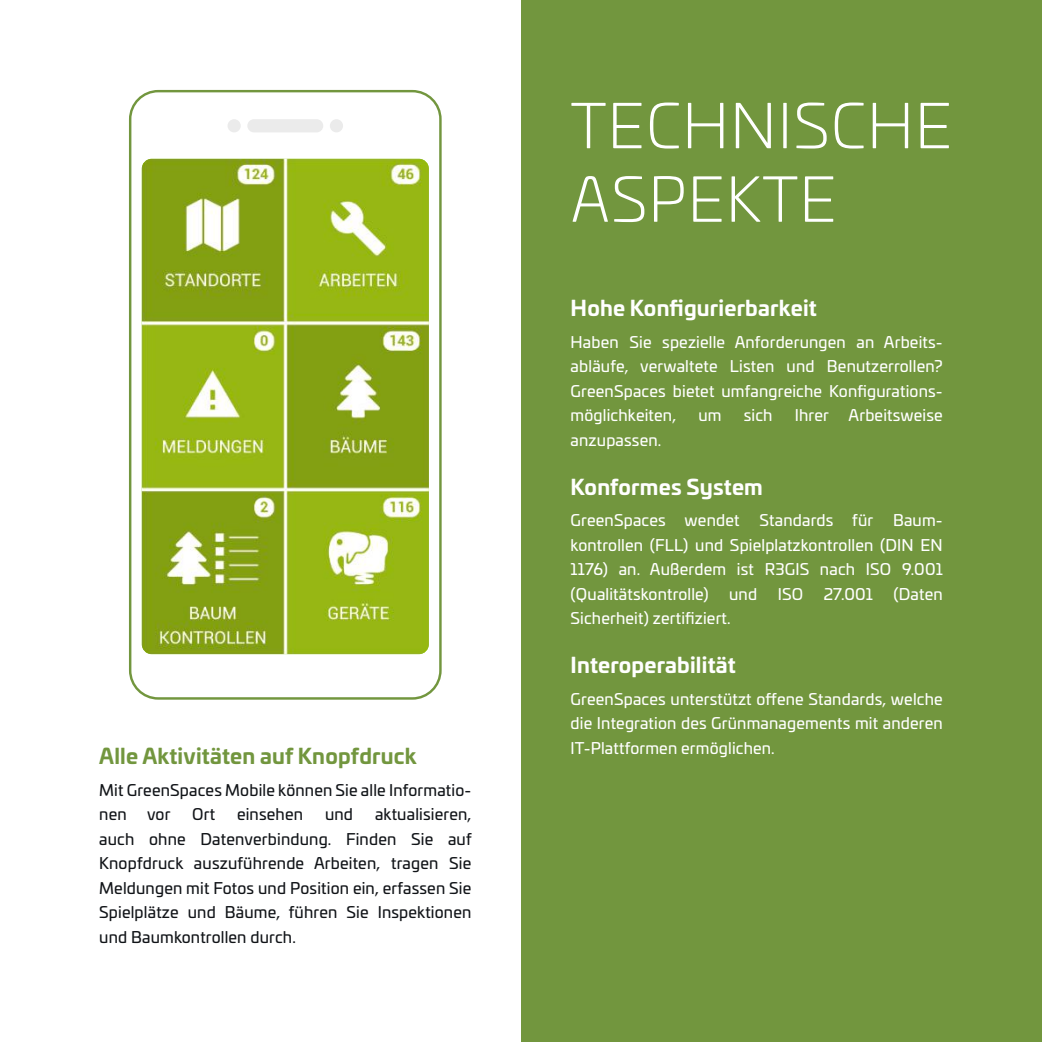
<style>
.page{position:relative;width:1042px;height:1042px;background:#fff}
.page>*{position:absolute;margin:0;border:0;box-sizing:border-box;transform-origin:0 0}
.t1{font:300 61.25px/73.5px "Univia Pro";letter-spacing:.02em;color:#fff}
.t2{font:700 21px "Univia Pro";letter-spacing:.01em;color:#fff}
.t3{font:700 21px "Univia Pro";letter-spacing:.01em;color:#72963e}
.t4{font:15.75px/24.5px "Univia Pro";letter-spacing:.01em;color:#fff;text-align:justify}
.t5{font:15.75px/24.5px "Univia Pro";letter-spacing:.01em;color:#111418}
</style>
<div class="page">
<div style="left:521px;top:0;width:521px;height:1042px;background:#72963e"></div>
<div style="left:129px;top:90px;width:313px;height:609px;border:2px solid #72963e;border-radius:28px"></div>
<img style="left:142px;top:159px;width:287px;height:495px;border-radius:10px">
<div style="left:247px;top:119px;width:76px;height:13px;background:#ebebeb;border-radius:7px"></div>
<div style="left:330px;top:119px;width:13px;height:13px;background:#ebebeb;border-radius:50%"></div>
<div style="left:227px;top:119px;width:14px;height:13px;background:#ebebeb;border-radius:50%"></div>
<h2 class="t3" style="left:99px;top:747px;width:319px">Alle Aktivitäten auf Knopfdruck</h2>
<p class="t5" style="left:99px;top:779px;width:374px">Mit GreenSpaces Mobile können Sie alle Informatio&shy;nen</p>
<p class="t5" style="left:99px;top:803px;width:374px;text-align:justify;text-indent:276px">aktualisieren, auch ohne Datenverbindung. Finden Sie auf Knopfdruck auszuführende Arbeiten, tragen Sie Meldungen mit Fotos und Position ein, erfassen Sie Spielplätze und Bäume, führen Sie Inspektionen und Baumkontrollen durch.</p>
<p class="t5" style="left:147px;top:803px;width:25px">vor</p>
<p class="t5" style="left:192px;top:803px;width:24px">Ort</p>
<p class="t5" style="left:237px;top:803px;width:68px">einsehen</p>
<p class="t5" style="left:325px;top:803px;width:30px">und</p>
<h1 class="t1" style="left:570px;top:93px;width:383px">TECHNISCHE<br>ASPEKTE</h1>
<h2 class="t2" style="left:570px;top:299px;width:248px">Hohe Konfigurierbarkeit</h2>
<p class="t4" style="left:570px;top:331px;width:374px">Haben Sie spezielle Anforderungen an Arbeits&shy;abläufe, verwaltete Listen und Benutzerrollen?<br>GreenSpaces bietet umfangreiche Konfigurations&shy;möglichkeiten,</p>
<p class="t4" style="left:698px;top:404px;width:25px">um</p>
<p class="t4" style="left:744px;top:404px;width:30px">sich</p>
<p class="t4" style="left:794px;top:404px;width:150px">Ihrer Arbeitsweise</p>
<p class="t4" style="left:570px;top:429px;width:92px">anzupassen.</p>
<h2 class="t2" style="left:570px;top:478px;width:194px">Konformes System</h2>
<p class="t4" style="left:570px;top:509px;width:170px">GreenSpaces wendet</p>
<p class="t4" style="left:759px;top:509px;width:115px">Standards für</p>
<p class="t4" style="left:570px;top:509px;width:374px;text-indent:322px">Baum&shy;kontrollen (FLL) und Spielplatzkontrollen (DIN EN 1176) an. Außerdem ist R3GIS nach ISO 9.001 (Qualitätskontrolle)</p>
<p class="t4" style="left:729px;top:583px;width:30px">und</p>
<p class="t4" style="left:778px;top:583px;width:27px">ISO</p>
<p class="t4" style="left:824px;top:583px;width:51px">27.001</p>
<p class="t4" style="left:893px;top:583px;width:51px">(Daten</p>
<p class="t4" style="left:570px;top:607px;width:162px">Sicherheit) zertifiziert.</p>
<h2 class="t2" style="left:570px;top:656px;width:167px">Interoperabilität</h2>
<p class="t4" style="left:570px;top:688px;width:374px">GreenSpaces unterstützt offene Standards, welche die Integration des Grünmanagements mit anderen IT-Plattformen ermöglichen.</p>
</div>
